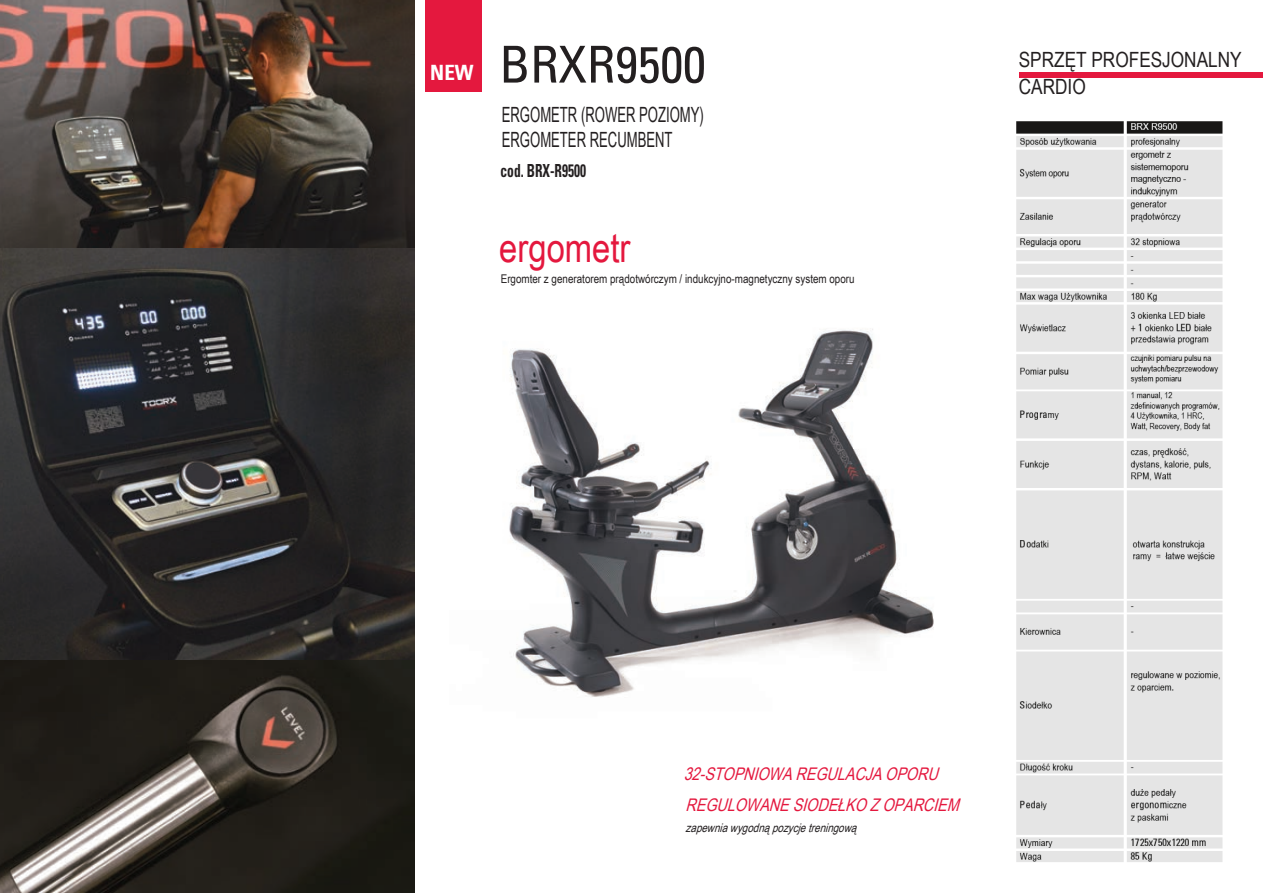
<style>
.page{position:relative;width:1263px;height:893px;background:#fff}
.page>*{position:absolute;margin:0;border:0;box-sizing:border-box;transform-origin:0 0}
.t1{font:condensed 50.85px "Univers LT Std";color:#231f20}
.t2{font:40.05px "Arial Narrow";color:#e4183e}
.t3{font:21px/25px "Arial Narrow";color:#231f20;scale:.76 1}
.t4{font:21px/27.9px "Arial Narrow";color:#231f20}
.t5{font:700 condensed 21px "Univers LT Std";color:#fff}
.t6{font:700 condensed 18px "Univers LT Std";color:#231f20;scale:.75 1}
.t7{font:italic 17.4px "Arial Narrow";color:#e4183e}
.t8{font:12px "Arial Narrow";color:#231f20}
.t9{font:italic 12px "Arial Narrow";color:#231f20}
</style>
<div class="page">
<div style="left:1019px;top:72px;width:243px;height:5px;background:#e4183e"></div>
<img style="left:0;top:0;width:415px;height:660px">
<img style="left:0;top:660px;width:415px;height:233px">
<img style="left:509px;top:329px;width:425px;height:368px">
<div style="left:425px;top:0;width:57px;height:92px;background:#e4183e"></div>
<img style="left:1016px;top:121px;width:207px;height:741px">
<h3 class="t5" style="left:430px;top:65px;width:45px">NEW</h3>
<h1 class="t1" style="left:499px;top:46px;width:208px">BRXR9500</h1>
<h3 class="t3" style="left:502px;top:102px;width:267px">ERGOMETR (ROWER POZIOMY)<br>ERGOMETER RECUMBENT</h3>
<h3 class="t6" style="left:500px;top:164px;width:115px">cod. BRX-R9500</h3>
<h2 class="t2" style="left:499px;top:218px;width:133px">ergometr</h2>
<p class="t8" style="left:501px;top:270px;width:355px">Ergomter z generatorem prądotwórczym / indukcyjno-magnetyczny system oporu</p>
<h3 class="t4" style="left:1019px;top:44px;width:224px">SPRZĘT PROFESJONALNY<br>CARDIO</h3>
<h3 class="t7" style="left:684px;top:762px;width:262px">32-STOPNIOWAREGULACJAOPORU</h3>
<h3 class="t7" style="left:686px;top:792px;width:281px">REGULOWANESIODEŁKOZOPARCIEM</h3>
<p class="t9" style="left:686px;top:819px;width:177px">zapewniawygodnąpozycjetreningową</p>
</div>
